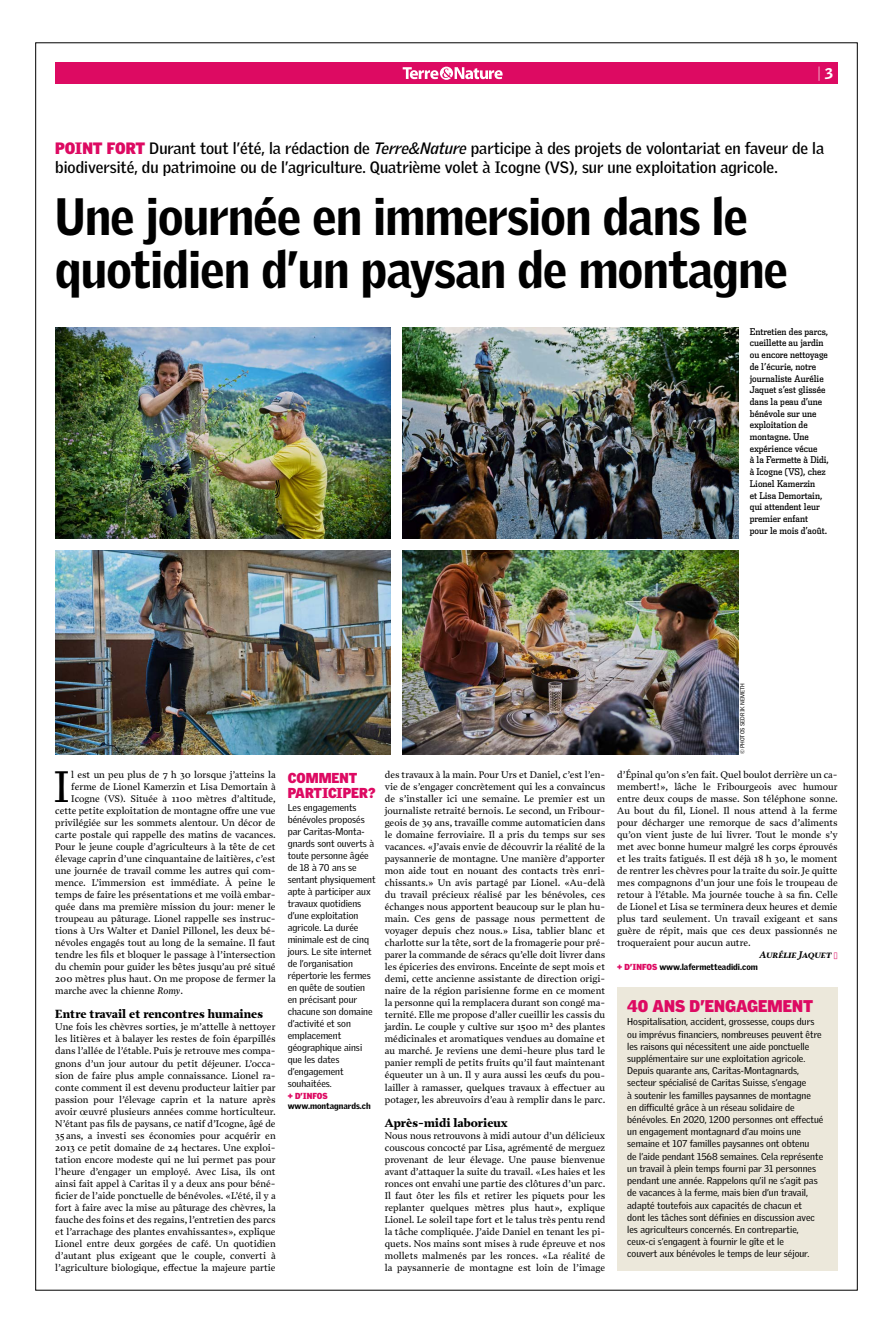
<style>
.page{position:relative;width:893px;height:1333px;background:#fff}
.page>*{position:absolute;margin:0;border:0;box-sizing:border-box;transform-origin:0 0}
.t1{font:900 51px/53px "Griffith Gothic";letter-spacing:-.01em;color:#000;scale:.94 1}
.t2{font:44.9px "Prensa";color:#000}
.t3{font:900 16.5px "Griffith Gothic";color:#dd0a62}
.t4{font:700 16px/18.5px "Griffith Gothic";color:#000}
.t5{font:100 15px "Griffith Gothic";color:#fff}
.t6{font:900 14px/15px "Griffith Gothic";color:#dd0a62}
.t7{font:900 12px "Prensa";color:#000}
.t8{font:9.8px/12px "Prensa";color:#000;text-align:justify}
.t9{font:9.8px "Prensa Bold Italic SC";color:#000}
.t10{font:9.6px/12px "Griffith Gothic";color:#000}
.t11{font:9.3px/11.7px "Dispatch Cond";color:#000}
.t12{font:900 8.5px "Griffith Gothic";color:#000}
.t13{font:900 8.5px "Griffith Gothic";color:#dd0a62}
.t14{font:5.8px "Griffith Gothic";color:#000}
.s1{font-weight:900}
.s2{font-weight:900;color:#dd0a62}
.s3{font-style:italic}
.s4{color:#dd0a62}
</style>
<div class="page">
<div style="left:55px;top:62px;width:783px;height:22px;background:#dd0a62"></div>
<svg style="left:403px;top:67px;width:100px;height:13px"></svg>
<img style="left:55px;top:327px;width:335px;height:211px">
<img style="left:402px;top:327px;width:336px;height:211px">
<img style="left:55px;top:550px;width:335px;height:204px">
<img style="left:402px;top:550px;width:336px;height:204px">
<div style="left:617px;top:987px;width:221px;height:283px;background:#ece8db"></div>
<h3 class="t5" style="left:817px;top:63px;width:17px">| <span class="s1">3</span></h3>
<h3 class="t4" style="left:55px;top:139px;width:770px"><span class="s2">POINT FORT</span> Durant tout l’été, la rédaction de <span class="s3">Terre&amp;Nature</span> participe à des projets de volontariat en faveur de la biodiversité, du patrimoine ou de l’agriculture. Quatrième volet à Icogne (VS), sur une exploitation agricole.</h3>
<h1 class="t1" style="left:55px;top:190px;width:781px">Une journée en immersion dans le quotidien d’un paysan de montagne</h1>
<p class="t11" style="left:750px;top:325px;width:81px">Entretien des parcs, cueillette au jardin ou encore nettoyage de l’écurie, notre journaliste Aurélie<br>Jaquet s’est glissée dans la peau d’une bénévole sur une exploitation de montagne. Une expérience vécue<br>à la Fermette à Didi, à Icogne (VS), chez<br>Lionel Kamerzin<br>et Lisa Demortain, qui attendent leur premier enfant<br>pour le mois d’août.</p>
<h2 class="t2" style="left:54px;top:760px;width:17px">I</h2>
<p class="t8" style="left:71px;top:769px;width:206px">l est un peu plus de 7 h 30 lorsque j’atteins la</p>
<p class="t8" style="left:71px;top:781px;width:206px">ferme de Lionel Kamerzin et Lisa Demortain à</p>
<p class="t8" style="left:71px;top:793px;width:206px">Icogne (VS). Située à 1100 mètres d’altitude,</p>
<p class="t8" style="left:55px;top:805px;width:222px">cette petite exploitation de montagne offre une vue</p>
<p class="t8" style="left:55px;top:817px;width:222px">privilégiée sur les sommets alentour. Un décor de</p>
<p class="t8" style="left:55px;top:829px;width:222px">carte postale qui rappelle des matins de vacances.</p>
<p class="t8" style="left:55px;top:841px;width:222px">Pour le jeune couple d’agriculteurs à la tête de cet</p>
<p class="t8" style="left:55px;top:853px;width:222px">élevage caprin d’une cinquantaine de laitières, c’est</p>
<p class="t8" style="left:55px;top:865px;width:222px">une journée de travail comme les autres qui com-</p>
<p class="t8" style="left:55px;top:877px;width:222px">mence. L’immersion est immédiate. À peine le</p>
<p class="t8" style="left:55px;top:889px;width:222px">temps de faire les présentations et me voilà embar-</p>
<p class="t8" style="left:55px;top:901px;width:222px">quée dans ma première mission du jour: mener le</p>
<p class="t8" style="left:55px;top:913px;width:222px">troupeau au pâturage. Lionel rappelle ses instruc-</p>
<p class="t8" style="left:55px;top:925px;width:222px">tions à Urs Walter et Daniel Pillonel, les deux bé-</p>
<p class="t8" style="left:55px;top:937px;width:222px">névoles engagés tout au long de la semaine. Il faut</p>
<p class="t8" style="left:55px;top:949px;width:222px">tendre les fils et bloquer le passage à l’intersection</p>
<p class="t8" style="left:55px;top:961px;width:222px">du chemin pour guider les bêtes jusqu’au pré situé</p>
<p class="t8" style="left:55px;top:973px;width:222px">200 mètres plus haut. On me propose de fermer la</p>
<p class="t8" style="left:55px;top:985px;width:129px">marche avec la chienne <span class="s3">Romy</span>.</p>
<p class="t7" style="left:55px;top:1007px;width:210px">Entre travail et rencontres humaines</p>
<p class="t8" style="left:55px;top:1021px;width:222px">Une fois les chèvres sorties, je m’attelle à nettoyer les litières et à balayer les restes de foin éparpillés dans l’allée de l’étable. Puis je retrouve mes compa&shy;gnons d’un jour autour du petit déjeuner. L’occa&shy;sion de faire plus ample connaissance. Lionel ra&shy;conte comment il est devenu producteur laitier par passion pour l’élevage caprin et la nature après avoir œuvré plusieurs années comme horticulteur.<br>N’étant pas fils de paysans, ce natif d’Icogne, âgé de 35ans, a investi ses économies pour acquérir en 2013 ce petit domaine de 24 hectares. Une exploi&shy;tation encore modeste qui ne lui permet pas pour l’heure d’engager un employé. Avec Lisa, ils ont ainsi fait appel à Caritas il y a deux ans pour béné&shy;ficier de l’aide ponctuelle de bénévoles. «L’été, il y a fort à faire avec la mise au pâturage des chèvres, la fauche des foins et des regains, l’entretien des parcs et l’arrachage des plantes envahissantes», explique Lionel entre deux gorgées de café. Un quotidien d’autant plus exigeant que le couple, converti à l’agriculture biologique, effectue la majeure partie</p>
<h3 class="t6" style="left:288px;top:770px;width:89px">COMMENT<br>PARTICIPER?</h3>
<p class="t10" style="left:288px;top:801px;width:89px">Les engagements bénévoles proposés par Caritas-Monta&shy;gnards sont ouverts à toute personne âgée de 18 à 70 ans se sentant physiquement apte à participer aux travaux quotidiens d’une exploitation agricole. La durée minimale est de cinq jours. Le site internet de l’organisation répertorie les fermes en quête de soutien en précisant pour chacune son domaine d’activité et son emplacement géographique ainsi que les dates d’engagement souhaitées.</p>
<p class="t13" style="left:288px;top:1090px;width:41px">+ D’INFOS</p>
<p class="t12" style="left:288px;top:1100px;width:84px">www.montagnards.ch</p>
<p class="t8" style="left:385px;top:769px;width:222px">des travaux à la main. Pour Urs et Daniel, c’est l’en&shy;vie de s’engager concrètement qui les a convaincus de s’installer ici une semaine. Le premier est un journaliste retraité bernois. Le second, un Fribour&shy;geois de 39 ans, travaille comme automaticien dans le domaine ferroviaire. Il a pris du temps sur ses vacances. «J’avais envie de découvrir la réalité de la paysannerie de montagne. Une manière d’apporter mon aide tout en nouant des contacts très enri&shy;chissants.» Un avis partagé par Lionel. «Au-delà du travail précieux réalisé par les bénévoles, ces échanges nous apportent beaucoup sur le plan hu&shy;main. Ces gens de passage nous permettent de voyager depuis chez nous.» Lisa, tablier blanc et charlotte sur la tête, sort de la fromagerie pour pré&shy;parer la commande de séracs qu’elle doit livrer dans les épiceries des environs. Enceinte de sept mois et demi, cette ancienne assistante de direction origi&shy;naire de la région parisienne forme en ce moment la personne qui la remplacera durant son congé ma&shy;ternité. Elle me propose d’aller cueillir les cassis du jardin. Le couple y cultive sur 1500 m² des plantes médicinales et aromatiques vendues au domaine et au marché. Je reviens une demi-heure plus tard le panier rempli de petits fruits qu’il faut maintenant équeuter un à un. Il y aura aussi les œufs du pou&shy;lailler à ramasser, quelques travaux à effectuer au potager, les abreuvoirs d’eau à remplir dans le parc.</p>
<p class="t7" style="left:385px;top:1115px;width:124px">Après-midi laborieux</p>
<p class="t8" style="left:385px;top:1129px;width:222px">Nous nous retrouvons à midi autour d’un délicieux couscous concocté par Lisa, agrémenté de merguez provenant de leur élevage. Une pause bienvenue avant d’attaquer la suite du travail. «Les haies et les ronces ont envahi une partie des clôtures d’un parc.<br>Il faut ôter les fils et retirer les piquets pour les replanter quelques mètres plus haut», explique Lionel. Le soleil tape fort et le talus très pentu rend la tâche compliquée. J’aide Daniel en tenant les pi&shy;quets. Nos mains sont mises à rude épreuve et nos mollets malmenés par les ronces. «La réalité de la paysannerie de montagne est loin de l’image</p>
<p class="t14" style="left:739px;top:754px;width:73px;rotate:-90deg">© PHOTOS SEDRIK NEMETH</p>
<p class="t8" style="left:617px;top:769px;width:222px">d’Épinal qu’on s’en fait. Quel boulot derrière un ca&shy;membert!», lâche le Fribourgeois avec humour entre deux coups de masse. Son téléphone sonne.<br>Au bout du fil, Lionel. Il nous attend à la ferme pour décharger une remorque de sacs d’aliments qu’on vient juste de lui livrer. Tout le monde s’y met avec bonne humeur malgré les corps éprouvés et les traits fatigués. Il est déjà 18 h 30, le moment de rentrer les chèvres pour la traite du soir. Je quitte mes compagnons d’un jour une fois le troupeau de retour à l’étable. Ma journée touche à sa fin. Celle de Lionel et Lisa se terminera deux heures et demie plus tard seulement. Un travail exigeant et sans guère de répit, mais que ces deux passionnés ne troqueraient pour aucun autre.</p>
<p class="t9" style="left:760px;top:949px;width:80px">Aurélie Jaquet <span class="s4">■</span></p>
<p class="t12" style="left:617px;top:962px;width:142px"><span class="s4">+ D’INFOS</span> www.lafermetteadidi.com</p>
<h3 class="t3" style="left:627px;top:996px;width:187px">40 ANS D’ENGAGEMENT</h3>
<p class="t10" style="left:627px;top:1015px;width:198px">Hospitalisation, accident, grossesse, coups durs ou imprévus financiers, nombreuses peuvent être les raisons qui nécessitent une aide ponctuelle supplémentaire sur une exploitation agricole.<br>Depuis quarante ans, Caritas-Montagnards, secteur spécialisé de Caritas Suisse, s’engage<br>à soutenir les familles paysannes de montagne<br>en difficulté grâce à un réseau solidaire de bénévoles. En 2020, 1200 personnes ont effectué un engagement montagnard d’au moins une semaine et 107 familles paysannes ont obtenu<br>de l’aide pendant 1568 semaines. Cela représente un travail à plein temps fourni par 31 personnes pendant une année. Rappelons qu’il ne s’agit pas de vacances à la ferme, mais bien d’un travail, adapté toutefois aux capacités de chacun et<br>dont les tâches sont définies en discussion avec les agriculteurs concernés. En contrepartie, ceux-ci s’engagent à fournir le gîte et le<br>couvert aux bénévoles le temps de leur séjour.</p>
</div>
